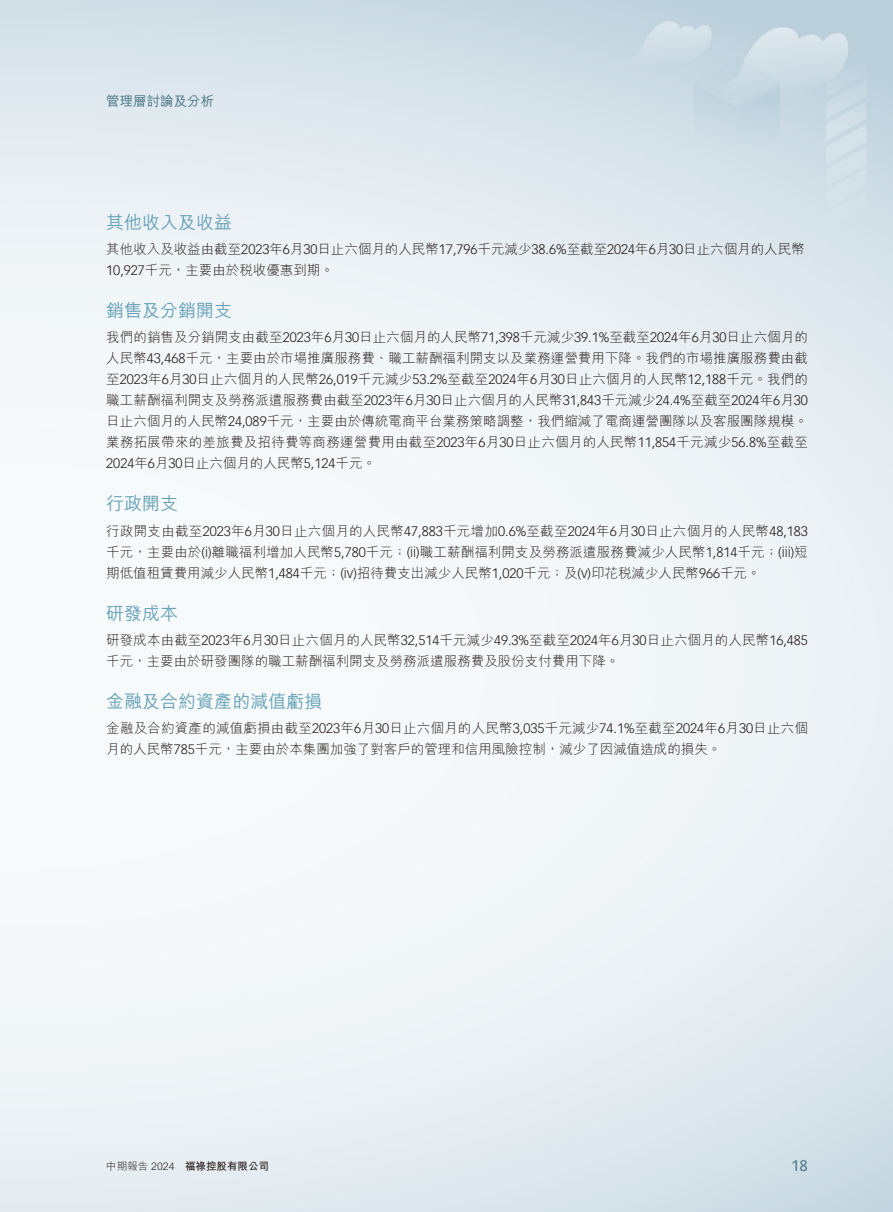
<style>
.page{position:relative;width:893px;height:1212px;background:#fff}
.page>*{position:absolute;margin:0;border:0;box-sizing:border-box;transform-origin:0 0}
.t1{font:18px "M Hei HK Medium E Ten B5 H";color:#68a2b8}
.t2{font:15px "Vectora LT Std";color:#477485}
.t3{font:13.5px/21px "M Hei HK Light E Ten B5 H";color:#231916}
.t4{font:13.5px "M Hei HK Medium E Ten B5 H";color:#477485}
.t5{font:10.5px "M Hei HK Light E Ten B5 H";color:#231916}
.s1{font-family:"Vectora LT Std";font-weight:300}
.s2{font-family:"M Hei HK Bold E Ten B5 H"}
</style>
<div class="page">
<p class="t4" style="left:106px;top:95px;width:109px">管理層討論及分析</p>
<h1 class="t1" style="left:106px;top:215px;width:128px">其他收入及收益</h1>
<p class="t3" style="left:106px;top:240px;width:700px">其他收入及收益由截至<span class="s1">2023</span>年<span class="s1">6</span>月<span class="s1">30</span>日止六個月的人民幣<span class="s1">17,796</span>千元減少<span class="s1">38.6%</span>至截至<span class="s1">2024</span>年<span class="s1">6</span>月<span class="s1">30</span>日止六個月的人民幣<br><span class="s1">10,927</span>千元，主要由於稅收優惠到期。</p>
<h1 class="t1" style="left:106px;top:303px;width:128px">銷售及分銷開支</h1>
<p class="t3" style="left:106px;top:328px;width:703px;text-align:justify">我們的銷售及分銷開支由截至<span class="s1">2023</span>年<span class="s1">6</span>月<span class="s1">30</span>日止六個月的人民幣<span class="s1">71,398</span>千元減少<span class="s1">39.1%</span>至截至<span class="s1">2024</span>年<span class="s1">6</span>月<span class="s1">30</span>日止六個月的人民幣<span class="s1">43,468</span>千元，主要由於市場推廣服務費、職工薪酬福利開支以及業務運營費用下降。我們的市場推廣服務費由截至<span class="s1">2023</span>年<span class="s1">6</span>月<span class="s1">30</span>日止六個月的人民幣<span class="s1">26,019</span>千元減少<span class="s1">53.2%</span>至截至<span class="s1">2024</span>年<span class="s1">6</span>月<span class="s1">30</span>日止六個月的人民幣<span class="s1">12,188</span>千元。我們的職工薪酬福利開支及勞務派遣服務費由截至<span class="s1">2023</span>年<span class="s1">6</span>月<span class="s1">30</span>日止六個月的人民幣<span class="s1">31,843</span>千元減少<span class="s1">24.4%</span>至截至<span class="s1">2024</span>年<span class="s1">6</span>月<span class="s1">30</span>日止六個月的人民幣<span class="s1">24,089</span>千元，主要由於傳統電商平台業務策略調整，我們縮減了電商運營團隊以及客服團隊規模。業務拓展帶來的差旅費及招待費等商務運營費用由截至<span class="s1">2023</span>年<span class="s1">6</span>月<span class="s1">30</span>日止六個月的人民幣<span class="s1">11,854</span>千元減少<span class="s1">56.8%</span>至截至<span class="s1">2024</span>年<span class="s1">6</span>月<span class="s1">30</span>日止六個月的人民幣<span class="s1">5,124</span>千元。</p>
<h1 class="t1" style="left:106px;top:497px;width:74px">行政開支</h1>
<p class="t3" style="left:106px;top:522px;width:703px;text-align:justify">行政開支由截至<span class="s1">2023</span>年<span class="s1">6</span>月<span class="s1">30</span>日止六個月的人民幣<span class="s1">47,883</span>千元增加<span class="s1">0.6%</span>至截至<span class="s1">2024</span>年<span class="s1">6</span>月<span class="s1">30</span>日止六個月的人民幣<span class="s1">48,183</span>千元，主要由於<span class="s1">(i)</span>離職福利增加人民幣<span class="s1">5,780</span>千元；<span class="s1">(ii)</span>職工薪酬福利開支及勞務派遣服務費減少人民幣<span class="s1">1,814</span>千元；<span class="s1">(iii)</span>短期低值租賃費用減少人民幣<span class="s1">1,484</span>千元；<span class="s1">(iv)</span>招待費支出減少人民幣<span class="s1">1,020</span>千元；及<span class="s1">(v)</span>印花稅減少人民幣<span class="s1">966</span>千元。</p>
<h1 class="t1" style="left:106px;top:606px;width:74px">研發成本</h1>
<p class="t3" style="left:106px;top:631px;width:703px">研發成本由截至<span class="s1">2023</span>年<span class="s1">6</span>月<span class="s1">30</span>日止六個月的人民幣<span class="s1">32,514</span>千元減少<span class="s1">49.3%</span>至截至<span class="s1">2024</span>年<span class="s1">6</span>月<span class="s1">30</span>日止六個月的人民幣<span class="s1">16,485</span>千元，主要由於研發團隊的職工薪酬福利開支及勞務派遣服務費及股份支付費用下降。</p>
<h1 class="t1" style="left:106px;top:694px;width:218px">金融及合約資產的減值虧損</h1>
<p class="t3" style="left:106px;top:719px;width:703px">金融及合約資產的減值虧損由截至<span class="s1">2023</span>年<span class="s1">6</span>月<span class="s1">30</span>日止六個月的人民幣<span class="s1">3,035</span>千元減少<span class="s1">74.1%</span>至截至<span class="s1">2024</span>年<span class="s1">6</span>月<span class="s1">30</span>日止六個月的人民幣<span class="s1">785</span>千元，主要由於本集團加強了對客戶的管理和信用風險控制，減少了因減值造成的損失。</p>
<p class="t5" style="left:106px;top:1162px;width:164px">中期報告 2024 <span class="s2">福祿控股有限公司</span></p>
<p class="t2" style="left:791px;top:1159px;width:18px">18</p>
</div>
